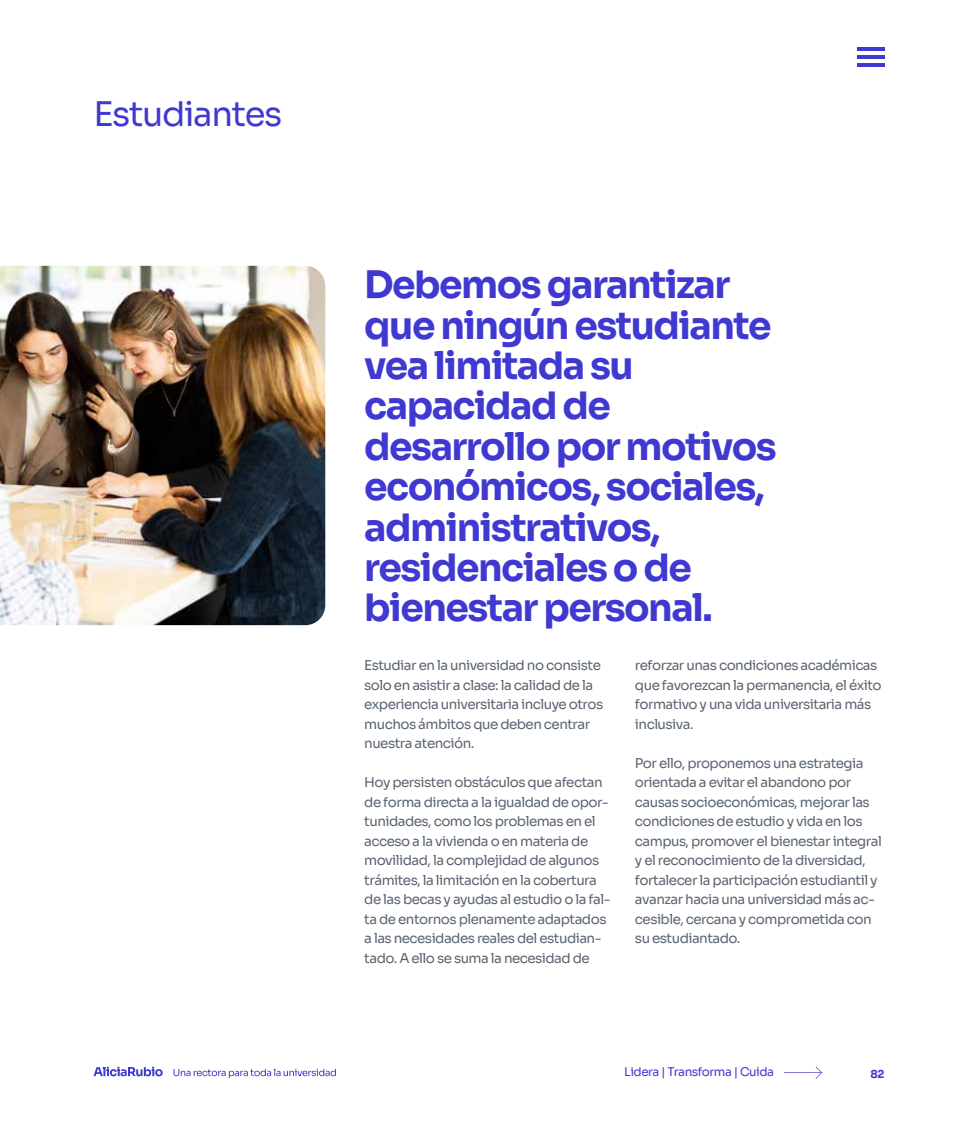
<style>
.page{position:relative;width:978px;height:1127px;background:#fff}
.page>*{position:absolute;margin:0;border:0;box-sizing:border-box;transform-origin:0 0}
.t1{font:700 37.65px/40.3px "Sora";letter-spacing:-.04em;color:#4039d1}
.t2{font:33.9px "Sora";letter-spacing:-.04em;color:#4039d1}
.t3{font:13.5px/19.5px "Sora";letter-spacing:-.04em;color:#596471}
.t4{font:12px "Sora";letter-spacing:-.04em;color:#4039d1}
.t5{font:700 10.95px "Sora";color:#4039d1}
</style>
<div class="page">
<svg style="left:94px;top:1066px;width:69px;height:10px"></svg>
<svg style="left:173px;top:1069px;width:163px;height:9px"></svg>
<svg style="left:784px;top:1066px;width:38px;height:13px"></svg>
<hr style="left:857px;top:47px;width:27px;height:4px;background:#4039d1">
<hr style="left:857px;top:55px;width:27px;height:4px;background:#4039d1">
<hr style="left:857px;top:63px;width:27px;height:4px;background:#4039d1">
<img style="left:0;top:266px;width:325px;height:359px">
<h2 class="t2" style="left:94px;top:86px;width:190px">Estudiantes</h2>
<h1 class="t1" style="left:364px;top:261px;width:414px">Debemos garantizar que ningún estudiante vea limitada su capacidad de desarrollo por motivos económicos, sociales, administrativos, residenciales o de bienestar personal.</h1>
<p class="t3" style="left:364px;top:654px;width:241px">Estudiar en la universidad no consiste solo en asistir a clase: la calidad de la experiencia universitaria incluye otros muchos ámbitos que deben centrar nuestra atención.</p>
<p class="t3" style="left:364px;top:771px;width:248px">Hoy persisten obstáculos que afectan de forma directa a la igualdad de opor&shy;tunidades, como los problemas en el acceso a la vivienda o en materia de movilidad, la complejidad de algunos trámites, la limitación en la cobertura de las becas y ayudas al estudio o la fal&shy;ta de entornos plenamente adaptados a las necesidades reales del estudian&shy;tado. A ello se suma la necesidad de</p>
<p class="t3" style="left:635px;top:654px;width:248px">reforzar unas condiciones académicas que favorezcan la permanencia, el éxito formativo y una vida universitaria más inclusiva.</p>
<p class="t3" style="left:635px;top:752px;width:248px">Por ello, proponemos una estrategia orientada a evitar el abandono por causas socioeconómicas, mejorar las condiciones de estudio y vida en los campus, promover el bienestar integral y el reconocimiento de la diversidad, fortalecer la participación estudiantil y avanzar hacia una universidad más ac&shy;cesible, cercana y comprometida con su estudiantado.</p>
<p class="t4" style="left:624px;top:1062px;width:151px">Lidera | Transforma | Cuida</p>
<p class="t5" style="left:871px;top:1065px;width:15px">82</p>
</div>
